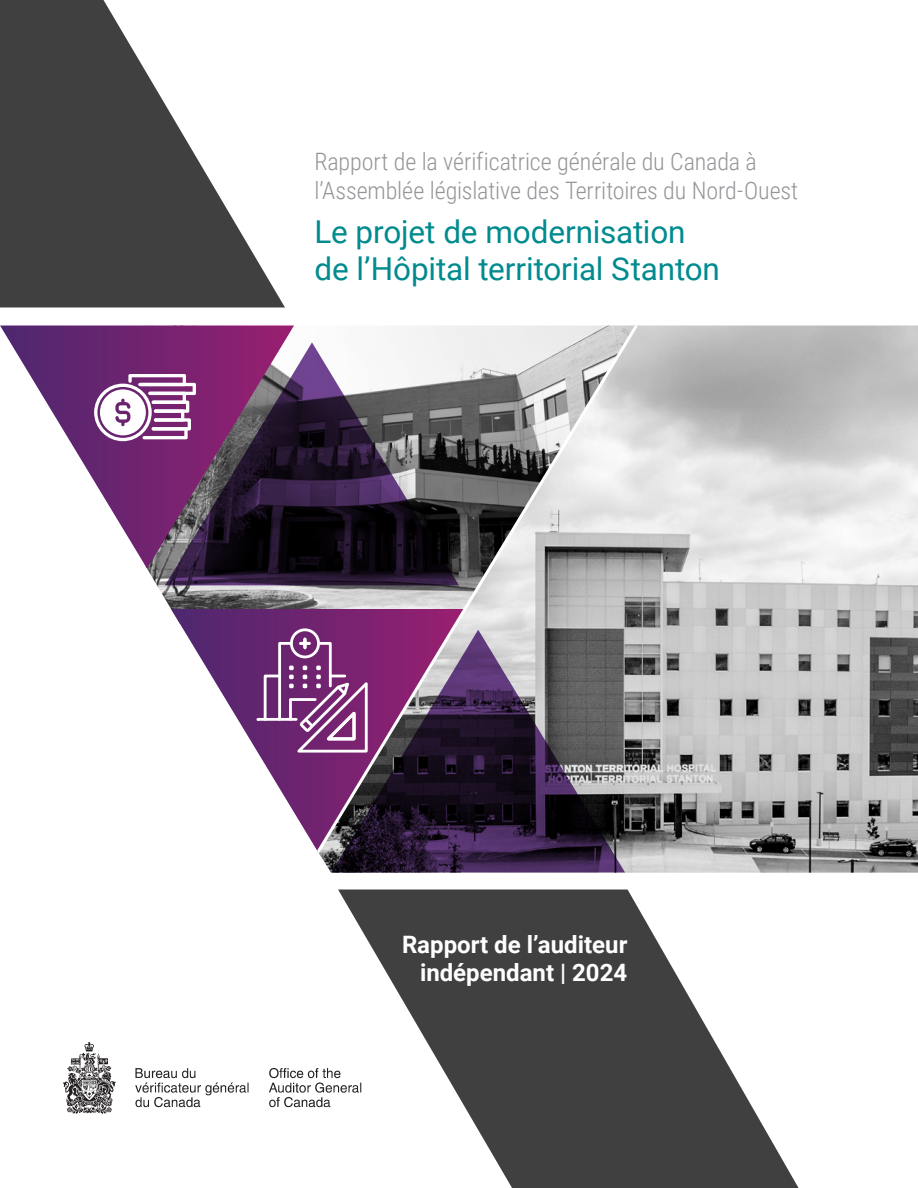
<style>
.page{position:relative;width:918px;height:1188px;background:#fff}
.page>*{position:absolute;margin:0;border:0;box-sizing:border-box;transform-origin:0 0}
.t1{font:31.5px/37.8px "Roboto";letter-spacing:-.005em;color:#018b8f}
.Reports_of{font:300 24px/28.8px "Roboto Condensed";letter-spacing:-.005em;color:#939598}
.Independent_Auditor_s_Report_Year{font:700 24px/28.8px "Roboto";color:#fff;text-align:right}
</style>
<div class="page">
<img style="left:146px;top:568px;width:154px;height:41px">
<img style="left:642px;top:326px;width:276px;height:547px">
<svg style="left:0;top:326px;width:294px;height:242px"></svg>
<svg style="left:171px;top:609px;width:129px;height:213px"></svg>
<svg style="left:165px;top:342px;width:135px;height:243px;background:#502c4f"></svg>
<svg style="left:94px;top:374px;width:102px;height:67px"></svg>
<div style="left:290px;top:628px;width:30px;height:30px;border:3px solid #fff;border-radius:50%"></div>
<svg style="left:255px;top:636px;width:45px;height:119px;background:#7b4282"></svg>
<svg style="left:300px;top:326px;width:342px;height:547px;background:#796b7b"></svg>
<svg style="left:0;top:0;width:285px;height:308px;fill:#404041"></svg>
<svg style="left:338px;top:890px;width:461px;height:298px;fill:#404041"></svg>
<img style="left:64px;top:1042px;width:302px;height:71px">
<h1 class="Reports_of" style="left:314px;top:147px;width:485px">Rapport de la vérificatrice générale du Canada à l’Assemblée législative des Territoires du Nord-Ouest</h1>
<h1 class="t1" style="left:314px;top:211px;width:407px">Le projet de modernisation de l’Hôpital territorial Stanton</h1>
<h2 class="Independent_Auditor_s_Report_Year" style="left:402px;top:929px;width:227px">Rapport de l’auditeur indépendant | 2024</h2>
</div>
